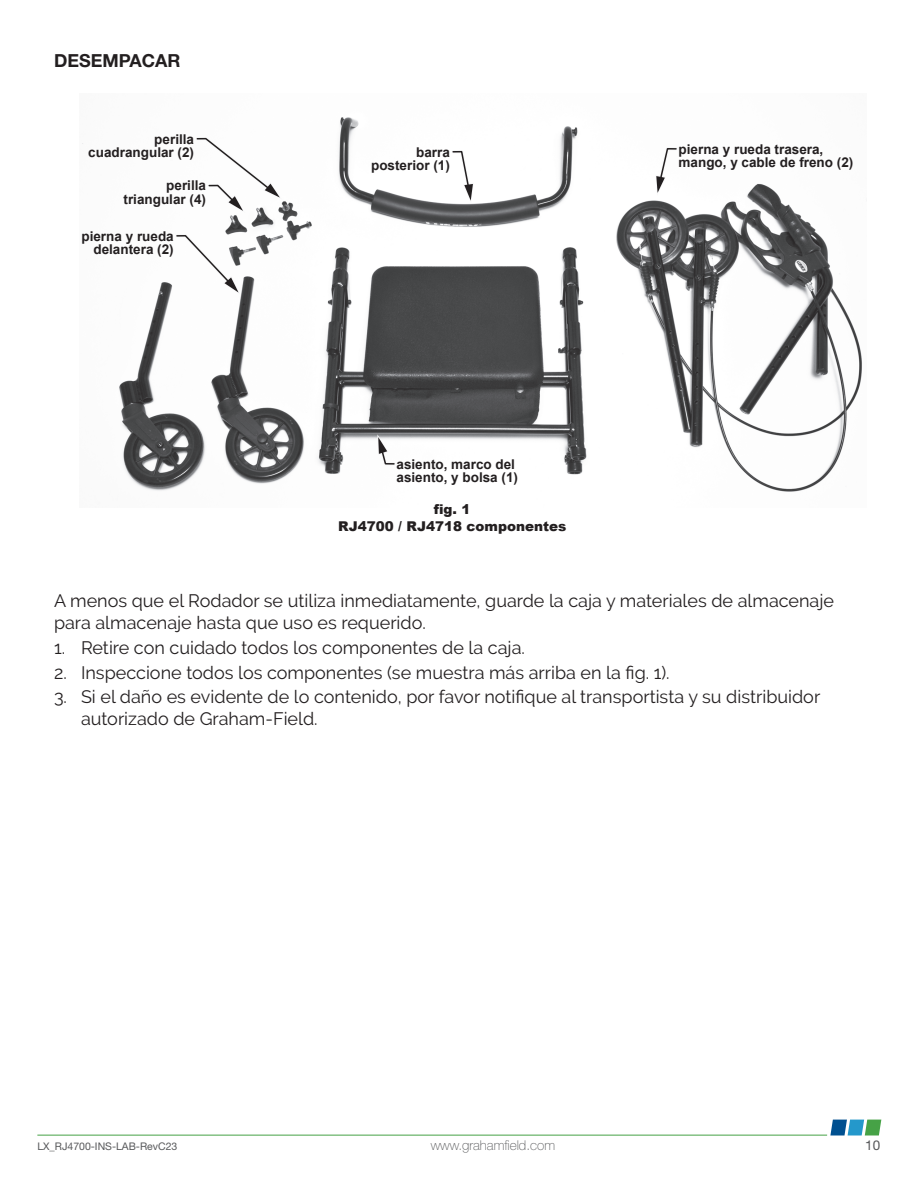
<style>
.page{position:relative;width:918px;height:1188px;background:#fff}
.page>*{position:absolute;margin:0;border:0;box-sizing:border-box;transform-origin:0 0}
.t1{font:18px/21.6px "Raleway";color:#231f20}
.t2{font:700 18px "Helvetica Neue LT Std";color:#231f20}
.t3{font:700 13.5px/13.5px "Arial";color:#231f20;text-align:right}
.t4{font:900 13.5px/16.2px "Arial";color:#231f20;text-align:center}
.t5{font:100 13.5px "Helvetica Neue LT Std";color:#57585a}
.t6{font:13.5px "Helvetica Neue LT Std";color:#57585a}
.t7{font:10.5px "Helvetica Neue LT Std";color:#57585a}
</style>
<div class="page">
<img style="left:82px;top:117px;width:780px;height:375px">
<svg style="left:655px;top:146px;width:24px;height:50px"></svg>
<svg style="left:376px;top:434px;width:21px;height:33px"></svg>
<svg style="left:450px;top:149px;width:24px;height:55px"></svg>
<svg style="left:194px;top:136px;width:88px;height:77px"></svg>
<svg style="left:174px;top:233px;width:66px;height:62px"></svg>
<hr style="left:37px;top:1135px;width:790px;height:1px;background:#46a246">
<svg style="left:830px;top:1120px;width:51px;height:16px"></svg>
<p class="t2" style="left:54px;top:49px;width:128px">DESEMPACAR</p>
<p class="t3" style="left:88px;top:132px;width:107px">perilla cuadrangular (2)</p>
<p class="t3" style="left:124px;top:179px;width:84px">perilla triangular (4)</p>
<p class="t3" style="left:81px;top:230px;width:94px">pierna y rueda delantera (2)</p>
<p class="t3" style="left:371px;top:146px;width:80px">barra posterior (1)</p>
<p class="t3" style="left:679px;top:143px;width:176px;text-align:left">pierna y rueda trasera, mango, y cable de freno (2)</p>
<p class="t3" style="left:397px;top:458px;width:123px;text-align:left">asiento, marco del asiento, y bolsa (1)</p>
<p class="t4" style="left:338px;top:502px;width:230px">fig. 1<br>RJ4700 / RJ4718 componentes</p>
<p class="t1" style="left:54px;top:590px;width:782px">A menos que el Rodador se utiliza inmediatamente, guarde la caja y materiales de almacenaje para almacenaje hasta que uso es requerido.</p>
<p class="t1" style="left:54px;top:637px;width:472px">1. Retire con cuidado todos los componentes de la caja.</p>
<p class="t1" style="left:54px;top:661px;width:617px">2. Inspeccione todos los componentes (se muestra más arriba en la fig. 1).</p>
<p class="t1" style="left:81px;top:686px;width:741px;text-indent:-27px">3. Si el daño es evidente de lo contenido, por favor notifique al transportista y su distribuidor autorizado de Graham-Field.</p>
<p class="t7" style="left:37px;top:1140px;width:142px">LX_RJ4700-INS-LAB-RevC23</p>
<p class="t5" style="left:431px;top:1138px;width:126px">www.grahamfield.com</p>
<p class="t6" style="left:865px;top:1137px;width:17px">10</p>
</div>
